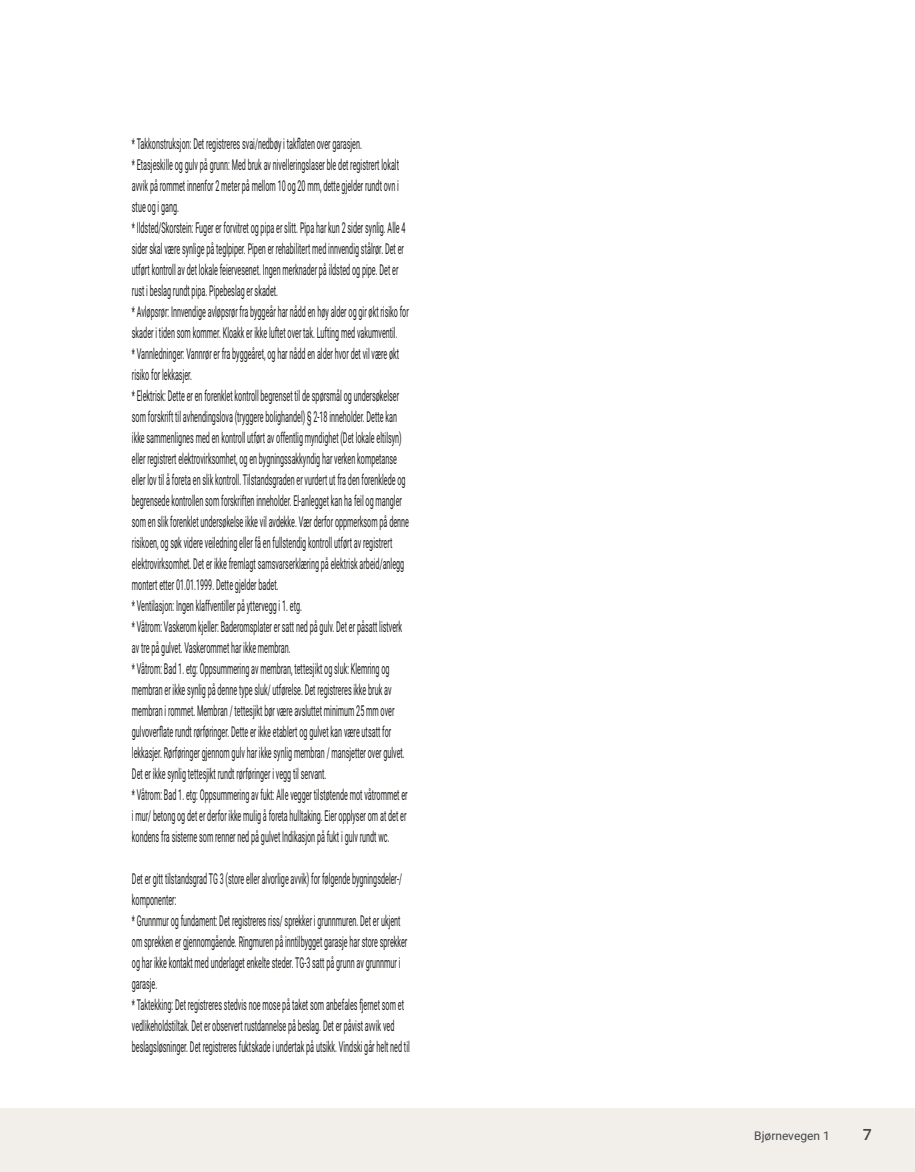
<style>
.page{position:relative;width:915px;height:1172px;background:#fff}
.page>*{position:absolute;margin:0;border:0;box-sizing:border-box;transform-origin:0 0}
.t1{font:700 18px "Arya";color:#414749}
.t2{font:15px/21px "Roboto Vitec";color:#1d1d1b;scale:.48 1}
.t3{font:12px "Roboto Vitec";color:#414749}
</style>
<div class="page">
<div style="left:0;top:1108px;width:914px;height:64px;background:#f2eeea"></div>
<p class="t2" style="left:132px;top:132px;width:578px">* Takkonstruksjon: Det registreres svai/ nedbøy i takflaten over garasjen.<br>* Etasjeskille og gulv på grunn: Med bruk av nivelleringslaser ble det registrert lokalt avvik på rommet innenfor 2 meter på mellom 10 og 20 mm, dette gjelder rundt ovn i stue og i gang.<br>* Ildsted/ Skorstein: Fuger er forvitret og pipa er slitt. Pipa har kun 2 sider synlig. Alle 4 sider skal være synlige på teglpiper. Pipen er rehabilitert med innvendig stålrør. Det er utført kontroll av det lokale feiervesenet. Ingen merknader på ildsted og pipe. Det er rust i beslag rundt pipa. Pipebeslag er skadet.<br>* Avløpsrør: Innvendige avløpsrør fra byggeår har nådd en høy alder og gir økt risiko for skader i tiden som kommer. Kloakk er ikke luftet over tak. Lufting med vakumventil.<br>* Vannledninger: Vannrør er fra byggeåret, og har nådd en alder hvor det vil være økt risiko for lekkasjer.<br>* Elektrisk: Dette er en forenklet kontroll begrenset til de spørsmål og undersøkelser som forskrift til avhendingslova (tryggere bolighandel) § 2‑18 inneholder. Dette kan ikke sammenlignes med en kontroll utført av offentlig myndighet (Det lokale eltilsyn) eller registrert elektrovirksomhet, og en bygningssakkyndig har verken kompetanse eller lov til å foreta en slik kontroll. Tilstandsgraden er vurdert ut fra den forenklede og begrensede kontrollen som forskriften inneholder. El‑anlegget kan ha feil og mangler som en slik forenklet undersøkelse ikke vil avdekke. Vær derfor oppmerksom på denne risikoen, og søk videre veiledning eller få en fullstendig kontroll utført av registrert elektrovirksomhet. Det er ikke fremlagt samsvarserklæring på elektrisk arbeid/ anlegg montert etter 01.01.1999. Dette gjelder badet.<br>* Ventilasjon: Ingen klaffventiller på yttervegg i 1. etg.<br>* Våtrom: Vaskerom kjeller: Baderomsplater er satt ned på gulv. Det er påsatt listverk av tre på gulvet. Vaskerommet har ikke membran.<br>* Våtrom: Bad 1. etg: Oppsummering av membran, tettesjikt og sluk: Klemring og membran er ikke synlig på denne type sluk/ utførelse. Det registreres ikke bruk av membran i rommet. Membran / tettesjikt bør være avsluttet minimum 25 mm over gulvoverflate rundt rørføringer. Dette er ikke etablert og gulvet kan være utsatt for lekkasjer. Rørføringer gjennom gulv har ikke synlig membran / mansjetter over gulvet.<br>Det er ikke synlig tettesjikt rundt rørføringer i vegg til servant.<br>* Våtrom: Bad 1. etg: Oppsummering av fukt: Alle vegger tilstøtende mot våtrommet er i mur/ betong og det er derfor ikke mulig å foreta hulltaking. Eier opplyser om at det er kondens fra sisterne som renner ned på gulvet Indikasjon på fukt i gulv rundt wc.</p>
<p class="t2" style="left:132px;top:867px;width:580px">Det er gitt tilstandsgrad TG 3 (store eller alvorlige avvik) for følgende bygningsdeler‑/ komponenter:<br>* Grunnmur og fundament: Det registreres riss/ sprekker i grunnmuren. Det er ukjent om sprekken er gjennomgående. Ringmuren på inntilbygget garasje har store sprekker og har ikke kontakt med underlaget enkelte steder. TG‑3 satt på grunn av grunnmur i garasje.<br>* Taktekking: Det registreres stedvis noe mose på taket som anbefales fjernet som et vedlikeholdstiltak. Det er observert rustdannelse på beslag. Det er påvist avvik ved beslagsløsninger. Det registreres fuktskade i undertak på utsikk. Vindski går helt ned til</p>
<p class="t3" style="left:754px;top:1127px;width:77px">Bjørnevegen 1</p>
<p class="t1" style="left:862px;top:1123px;width:11px">7</p>
</div>
